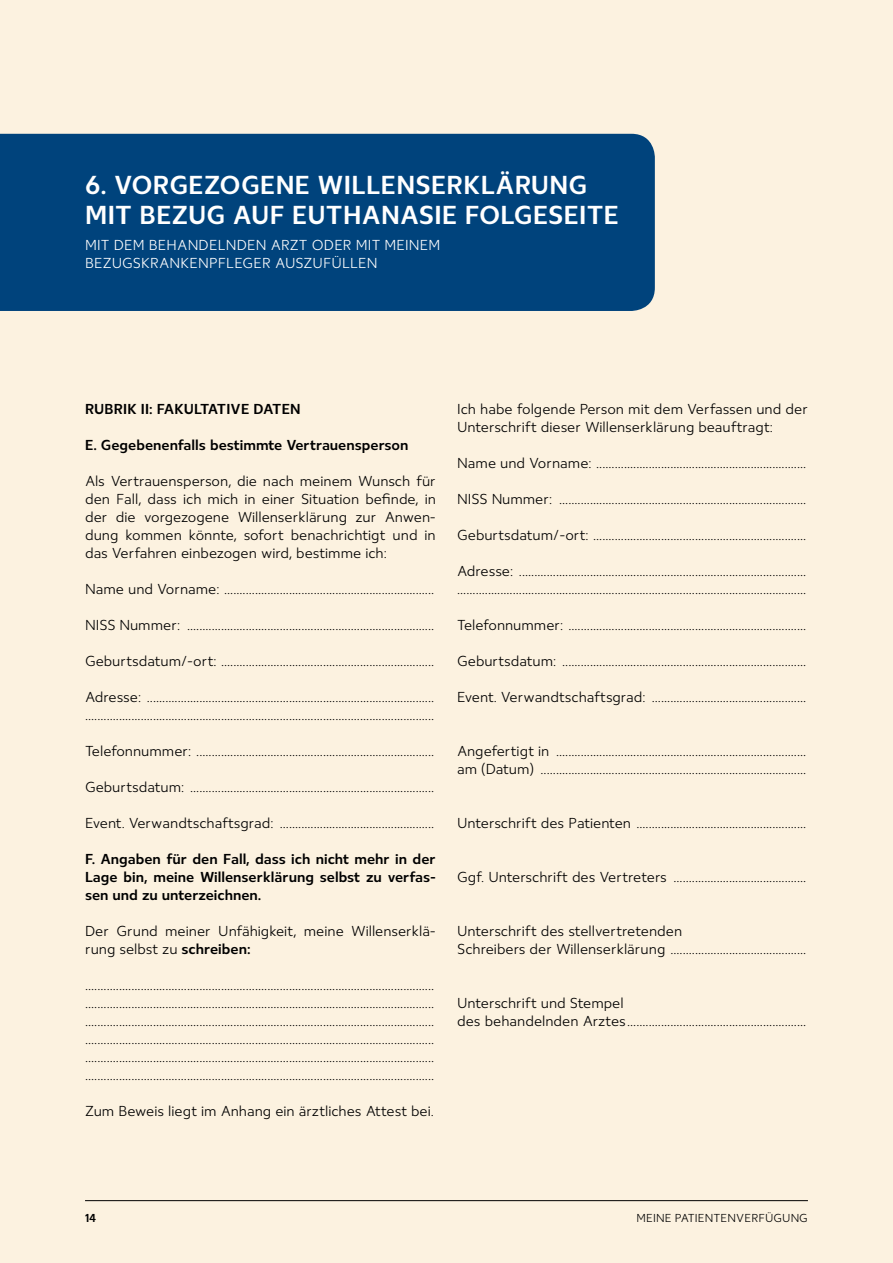
<style>
.page{position:relative;width:893px;height:1263px;background:#fcf2e0}
.page>*{position:absolute;margin:0;border:0;box-sizing:border-box;transform-origin:0 0}
.t1{font:700 27px/30px "Ostbe Sans";letter-spacing:.01em;color:#fff}
.t2{font:15px/18px "Ostbe Sans";color:#000}
.t3{font:700 15px/18px "Ostbe Sans";color:#000;text-align:justify}
.t4{font:15px/18px "Ostbe Sans";letter-spacing:.01em;color:#fff}
.t5{font:12px "Ostbe Sans";letter-spacing:.01em;color:#000}
.t6{font:700 12px "Ostbe Sans";color:#000}
.s1{font-weight:700}
</style>
<div class="page">
<hr style="left:85px;top:1200px;width:723px;height:1px;background:#000">
<div style="left:0;top:134px;width:655px;height:177px;background:#00437c"></div>
<h1 class="t1" style="left:85px;top:172px;width:535px">6. VORGEZOGENE WILLENSERKLÄRUNG<br>MIT BEZUG AUF EUTHANASIE FOLGESEITE</h1>
<p class="t4" style="left:85px;top:237px;width:357px">MIT DEM BEHANDELNDEN ARZT ODER MIT MEINEM<br>BEZUGSKRANKENPFLEGER AUSZUFÜLLEN</p>
<p class="t3" style="left:85px;top:401px;width:217px">RUBRIK II: FAKULTATIVE DATEN</p>
<p class="t3" style="left:85px;top:437px;width:325px">E. Gegebenenfalls bestimmte Vertrauensperson</p>
<p class="t2" style="left:85px;top:473px;width:352px;text-align:justify">Als Vertrauensperson, die nach meinem Wunsch für den Fall, dass ich mich in einer Situation befinde, in der die vorgezogene Willenserklärung zur Anwen&shy;dung kommen könnte, sofort benachrichtigt und in das Verfahren einbezogen wird, bestimme ich:</p>
<p class="t2" style="left:85px;top:581px;width:351px">Name und Vorname: ....................................................................</p>
<p class="t2" style="left:85px;top:617px;width:351px">NISS Nummer: ................................................................................</p>
<p class="t2" style="left:85px;top:653px;width:351px">Geburtsdatum/-ort: .....................................................................</p>
<p class="t2" style="left:85px;top:689px;width:351px">Adresse: ............................................................................................. .................................................................................................................</p>
<p class="t2" style="left:85px;top:743px;width:351px">Telefonnummer: .............................................................................</p>
<p class="t2" style="left:85px;top:779px;width:351px">Geburtsdatum: ...............................................................................</p>
<p class="t2" style="left:85px;top:815px;width:351px">Event. Verwandtschaftsgrad: ..................................................</p>
<p class="t3" style="left:85px;top:851px;width:352px">F. Angaben für den Fall, dass ich nicht mehr in der Lage bin, meine Willenserklärung selbst zu verfas&shy;sen und zu unterzeichnen.</p>
<p class="t2" style="left:85px;top:923px;width:352px">Der Grund meiner Unfähigkeit, meine Willenserklä&shy;rung selbst zu <span class="s1">schreiben:</span></p>
<p class="t2" style="left:85px;top:977px;width:351px;text-align:justify">................................................................................................................. ................................................................................................................. ................................................................................................................. ................................................................................................................. ................................................................................................................. .................................................................................................................</p>
<p class="t2" style="left:85px;top:1103px;width:350px">Zum Beweis liegt im Anhang ein ärztliches Attest bei.</p>
<p class="t2" style="left:457px;top:401px;width:352px">Ich habe folgende Person mit dem Verfassen und der<br>Unterschrift dieser Willenserklärung beauftragt:</p>
<p class="t2" style="left:457px;top:455px;width:351px">Name und Vorname: ....................................................................</p>
<p class="t2" style="left:457px;top:491px;width:351px">NISS Nummer: ................................................................................</p>
<p class="t2" style="left:457px;top:527px;width:351px">Geburtsdatum/-ort: .....................................................................</p>
<p class="t2" style="left:457px;top:563px;width:351px">Adresse: ............................................................................................. .................................................................................................................</p>
<p class="t2" style="left:457px;top:617px;width:351px">Telefonnummer: .............................................................................</p>
<p class="t2" style="left:457px;top:653px;width:351px">Geburtsdatum: ...............................................................................</p>
<p class="t2" style="left:457px;top:689px;width:351px">Event. Verwandtschaftsgrad: ..................................................</p>
<p class="t2" style="left:457px;top:743px;width:351px">Angefertigt in ................................................................................. am (Datum) ......................................................................................</p>
<p class="t2" style="left:457px;top:815px;width:351px">Unterschrift des Patienten .......................................................</p>
<p class="t2" style="left:457px;top:869px;width:351px">Ggf. Unterschrift des Vertreters ...........................................</p>
<p class="t2" style="left:457px;top:923px;width:351px">Unterschrift des stellvertretenden<br>Schreibers der Willenserklärung ............................................</p>
<p class="t2" style="left:457px;top:995px;width:351px">Unterschrift und Stempel<br>des behandelnden Arztes..........................................................</p>
<p class="t6" style="left:85px;top:1211px;width:13px">14</p>
<p class="t5" style="left:637px;top:1212px;width:173px">MEINE PATIENTENVERFÜGUNG</p>
</div>
